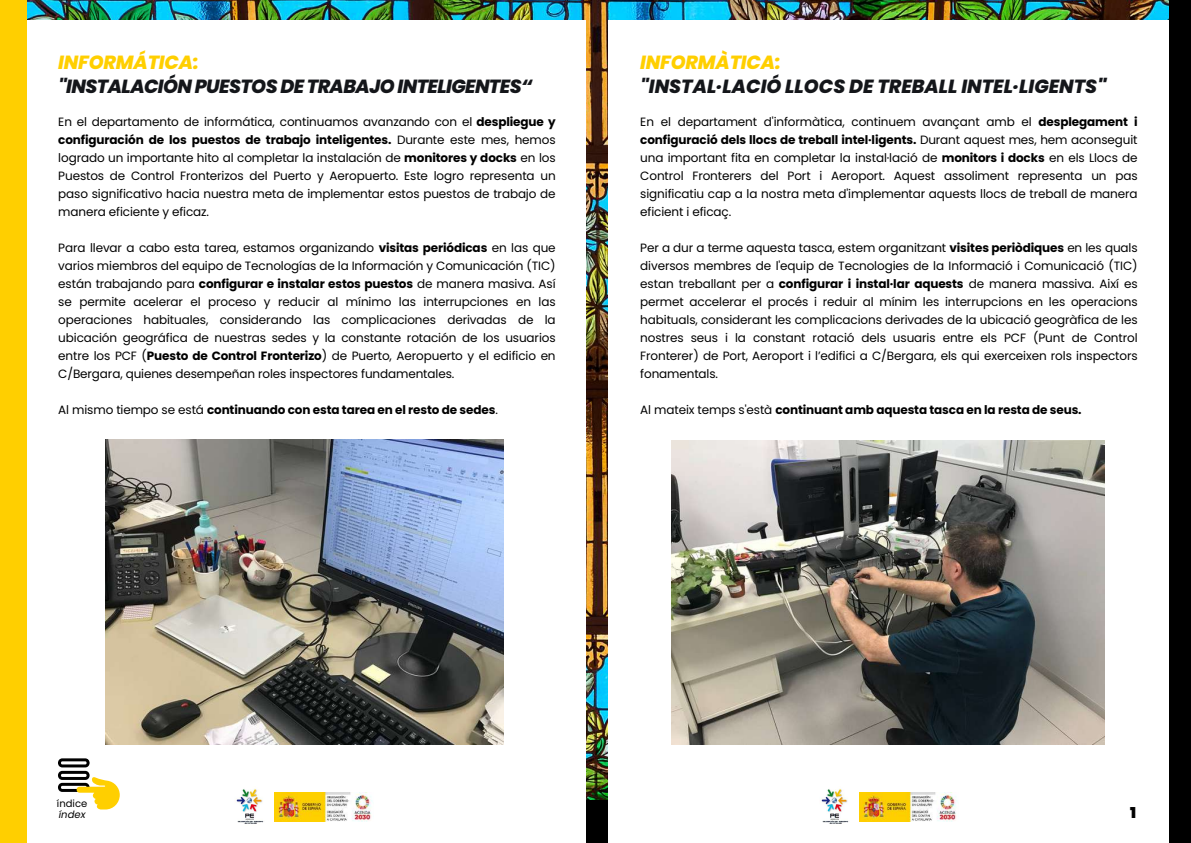
<style>
.page{position:relative;width:1191px;height:843px;background:#fff}
.page>*{position:absolute;margin:0;border:0;box-sizing:border-box;transform-origin:0 0}
.t1{font:italic 800 19px/24px "Poppins";letter-spacing:-.01em;color:#14161a}
.t2{font:italic 800 19px "Poppins";letter-spacing:-.03em;color:#14161a}
.t3{font:italic 800 19px "Poppins";letter-spacing:-.01em;color:#ffcf00}
.t4{font:900 15px "Poppins";color:#000}
.t5{font:12px/18px "Poppins";letter-spacing:-.01em;color:#000;text-align:justify}
.t6{font:700 12px "Poppins";letter-spacing:-.01em;color:#000}
.t7{font:10px "Poppins";color:#000}
.t8{font:italic 10px "Poppins";color:#000}
.s1{font-weight:700}
.s2{font-weight:400}
.s3{color:#ffcf00}
.s4{font-weight:900}
</style>
<div class="page">
<img style="left:27px;top:0;width:1141px;height:799px">
<div style="left:0;top:20px;width:585px;height:822px;background:#fff"></div>
<div style="left:0;top:0;width:27px;height:842px;background:#ffcf00"></div>
<div style="left:608px;top:20px;width:582px;height:822px;background:#fff"></div>
<div style="left:1168px;top:0;width:22px;height:842px;background:#000"></div>
<img style="left:859px;top:792px;width:99px;height:28px">
<img style="left:821px;top:789px;width:28px;height:35px">
<svg style="left:58px;top:758px;width:61px;height:51px"></svg>
<img style="left:274px;top:792px;width:99px;height:28px">
<img style="left:236px;top:789px;width:28px;height:35px">
<img style="left:105px;top:439px;width:398px;height:305px">
<img style="left:671px;top:441px;width:432px;height:303px">
<h1 class="t3" style="left:58px;top:49px;width:142px">INFORMÁTICA:</h1>
<h1 class="t2" style="left:58px;top:73px;width:475px">"INSTALACIÓN PUESTOS DE TRABAJO INTELIGENTES“</h1>
<p class="t5" style="left:58px;top:112px;width:499px">En el departamento de informática, continuamos avanzando con el <span class="s1">despliegue y configuración de los puestos de trabajo inteligentes.</span> Durante este mes, hemos logrado un importante hito al completar la instalación de <span class="s1">monitores y docks</span> en los Puestos de Control Fronterizos del Puerto y Aeropuerto. Este logro representa un paso significativo hacia nuestra meta de implementar estos puestos de trabajo de manera eficiente y eficaz.</p>
<p class="t5" style="left:58px;top:238px;width:499px">Para llevar a cabo esta tarea, estamos organizando <span class="s1">visitas periódicas</span> en las que varios miembros del equipo de Tecnologías de la Información y Comunicación (TIC) están trabajando para <span class="s1">configurar e instalar estos puestos</span> de manera masiva. Así se permite acelerar el proceso y reducir al mínimo las interrupciones en las operaciones habituales, considerando las complicaciones derivadas de la ubicación geográfica de nuestras sedes y la constante rotación de los usuarios entre los PCF (<span class="s1">Puesto de Control Fronterizo</span>) de Puerto, Aeropuerto y el edificio en C/Bergara, quienes desempeñan roles inspectores fundamentales.</p>
<p class="t6" style="left:58px;top:401px;width:441px"><span class="s2">Al mismo tiempo se está</span> continuando con esta tarea en el resto de sedes<span class="s2">.</span></p>
<h1 class="t1" style="left:640px;top:50px;width:468px"><span class="s3">INFORMÀTICA:<br></span>"INSTAL·LACIÓ LLOCS DE TREBALL INTEL·LIGENTS<span class="s4">"</span></h1>
<p class="t5" style="left:640px;top:112px;width:499px">En el departament d'informàtica, continuem avançant amb el <span class="s1">desplegament i configuració dels llocs de treball intel·ligents.</span> Durant aquest mes, hem aconseguit una important fita en completar la instal·lació de <span class="s1">monitors i docks</span> en els Llocs de Control Fronterers del Port i Aeroport. Aquest assoliment representa un pas significatiu cap a la nostra meta d'implementar aquests llocs de treball de manera eficient i eficaç.</p>
<p class="t5" style="left:640px;top:238px;width:499px">Per a dur a terme aquesta tasca, estem organitzant <span class="s1">visites periòdiques</span> en les quals diversos membres de l'equip de Tecnologies de la Informació i Comunicació (TIC) estan treballant per a <span class="s1">configurar i instal·lar aquests</span> de manera massiva. Així es permet accelerar el procés i reduir al mínim les interrupcions en les operacions habituals, considerant les complicacions derivades de la ubicació geogràfica de les nostres seus i la constant rotació dels usuaris entre els PCF (Punt de Control Fronterer) de Port, Aeroport i l’edifici a C/Bergara, els qui exerceixen rols inspectors fonamentals.</p>
<p class="t6" style="left:640px;top:401px;width:443px"><span class="s2">Al mateix temps s'està</span> continuant amb aquesta tasca en la resta de seus.</p>
<p class="t7" style="left:57px;top:795px;width:32px">índice</p>
<p class="t8" style="left:59px;top:807px;width:28px">índex</p>
<p class="t4" style="left:1130px;top:802px;width:7px">1</p>
</div>
